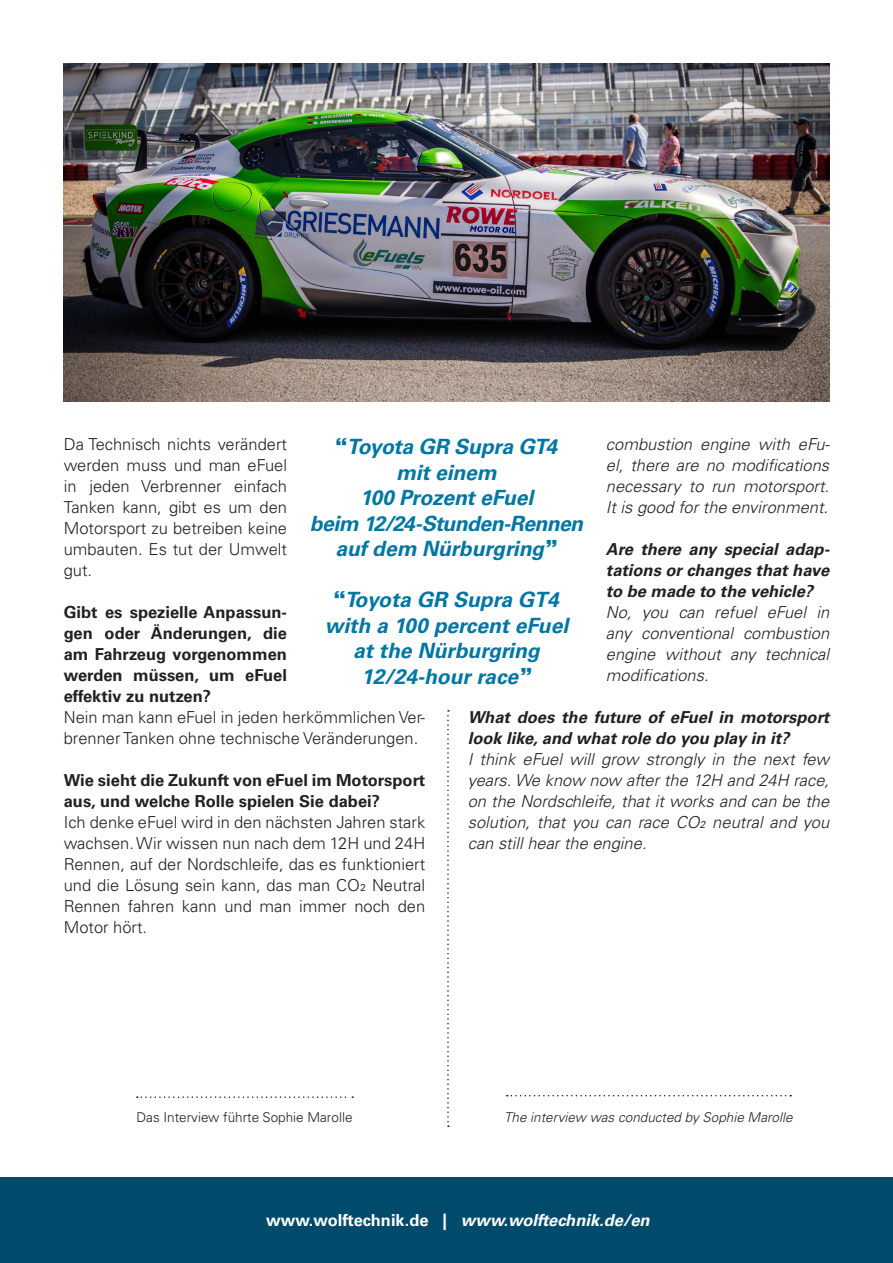
<style>
.page{position:relative;width:893px;height:1263px;background:#fff}
.page>*{position:absolute;margin:0;border:0;box-sizing:border-box;transform-origin:0 0}
.t1{font:italic 700 21px "Univers LT Pro 65";letter-spacing:-.005em;color:#0076a3}
.t2{font:italic 700 21px "Univers LT Pro 65";letter-spacing:-.025em;color:#0076a3}
.t3{font:300 16.5px/21px "Univers LT Pro 45";color:#231f20;text-align:justify}
.t4{font:italic 300 16.5px/21px "Univers LT Pro 45";color:#231f20;text-align:justify}
.t5{font:700 16.5px/21px "Univers LT Pro 65";color:#231f20;text-align:justify}
.t6{font:italic 700 16.5px/21px "Univers LT Pro 65";color:#231f20;text-align:justify}
.t7{font:italic 700 16.5px "Univers LT Pro 65";color:#fff}
.t8{font:italic 300 13.5px "Univers LT Pro 45";color:#231f20}
.t9{font:300 13.5px "Univers LT Pro 45";color:#231f20}
.s1{font-style:normal}
</style>
<div class="page">
<div style="left:0;top:1178px;width:893px;height:85px;background:#004b6c"></div>
<img style="left:64px;top:64px;width:765px;height:338px">
<svg style="left:507px;top:1095px;width:284px;height:1px"></svg>
<svg style="left:137px;top:1096px;width:216px;height:2px"></svg>
<svg style="left:447px;top:710px;width:2px;height:417px"></svg>
<p class="t3" style="left:64px;top:433px;width:225px">Da Technisch nichts verändert werden muss und man eFuel in jeden Verbrenner einfach Tanken kann, gibt es um den Motorsport zu betreiben keine umbauten. Es tut der Umwelt gut.</p>
<p class="t5" style="left:64px;top:601px;width:225px">Gibt es spezielle Anpassun&shy;gen oder Änderungen, die am Fahrzeug vorgenommen werden müssen, um eFuel effektiv zu nutzen?</p>
<p class="t3" style="left:64px;top:706px;width:363px">Nein man kann eFuel in jeden herkömmlichen Ver&shy;brenner Tanken ohne technische Veränderungen.</p>
<p class="t5" style="left:64px;top:769px;width:363px">Wie sieht die Zukunft von eFuel im Motorsport aus, und welche Rolle spielen Sie dabei?</p>
<p class="t3" style="left:64px;top:811px;width:363px">Ich denke eFuel wird in den nächsten Jahren stark wachsen. Wir wissen nun nach dem 12H und 24H Rennen, auf der Nordschleife, das es funktioniert und die Lösung sein kann, das man CO₂ Neutral Rennen fahren kann und man immer noch den Motor hört.</p>
<p class="t4" style="left:606px;top:434px;width:226px">combustion engine with eFu&shy;el, there are no modifications necessary to run motorsport.<br>It is good for the environment.</p>
<p class="t6" style="left:606px;top:538px;width:225px">Are there any special adap&shy;tations or changes that have to be made to the vehicle?</p>
<p class="t4" style="left:606px;top:602px;width:225px">No, you can refuel eFuel in any conventional combustion engine without any technical modifications.</p>
<p class="t6" style="left:468px;top:706px;width:363px">What does the future of eFuel in motorsport look like, and what role do you play in it?</p>
<p class="t4" style="left:468px;top:749px;width:363px">I think eFuel will grow strongly in the next few years. We know now after the 12H and 24H race, on the Nordschleife, that it works and can be the solution, that you can race CO₂ neutral and you can still hear the engine.</p>
<p class="t1" style="left:347px;top:432px;width:212px">Toyota GR Supra GT4</p>
<p class="t1" style="left:396px;top:457px;width:102px">mit einem</p>
<p class="t1" style="left:360px;top:483px;width:175px">100 Prozent eFuel</p>
<p class="t2" style="left:310px;top:508px;width:275px">beim 12/24-Stunden-Rennen</p>
<p class="t1" style="left:336px;top:534px;width:210px">auf dem Nürburgring</p>
<p class="t1" style="left:345px;top:585px;width:215px">Toyota GR Supra GT4</p>
<p class="t1" style="left:325px;top:610px;width:245px">with a 100 percent eFuel</p>
<p class="t1" style="left:353px;top:636px;width:188px">at the Nürburgring</p>
<p class="t1" style="left:361px;top:661px;width:159px">12/24-hour race</p>
<p class="t9" style="left:136px;top:1108px;width:217px">Das Interview führte Sophie Marolle</p>
<p class="t8" style="left:504px;top:1109px;width:290px">The interview was conducted by Sophie Marolle</p>
<p class="t7" style="left:266px;top:1209px;width:385px"><span class="s1">www.wolftechnik.de |</span> www.wolftechnik.de/en</p>
</div>
